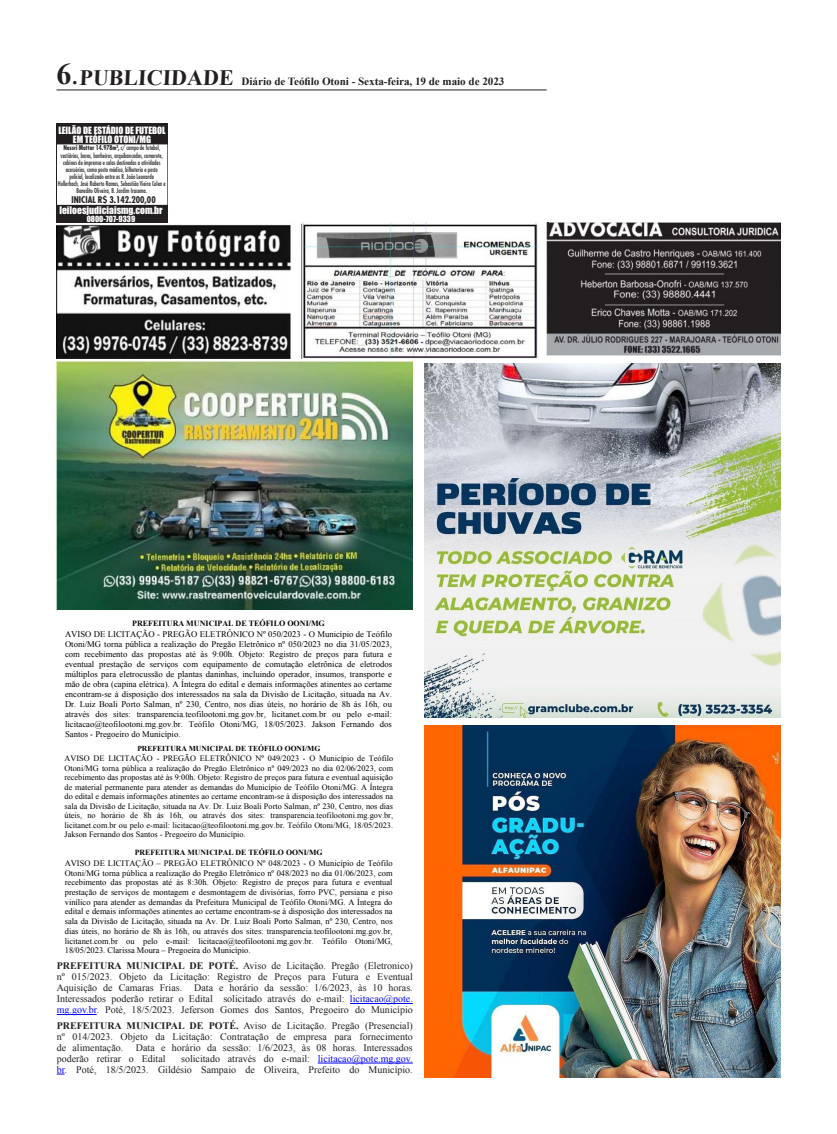
<style>
.page{position:relative;width:837px;height:1134px;background:#fff}
.page>*{position:absolute;margin:0;border:0;box-sizing:border-box;transform-origin:0 0}
.t1{font:700 30px "Times New Roman";color:#231f20}
.t2{font:700 22px "Times New Roman";color:#231f20}
.t3{font:700 11px "Times New Roman";color:#231f20}
.t4{font:10px/11px "Times New Roman";color:#231f20;text-align:justify}
.t5{font:9.6px "Impact";color:#fff}
.t6{font:9.3px/9.6px "Impact";color:#fff;text-align:center}
.t7{font:9px "Fujiyama";color:#231f20}
.t8{font:8.7px/10px "Times New Roman";color:#000;text-align:justify}
.t9{font:8.4px/9.7px "Times New Roman";color:#000;text-align:justify}
.t10{font:8.2px/9.5px "Times New Roman";color:#000;text-align:justify}
.t11{font:700 8px "Times New Roman";color:#000}
.t12{font:700 7.8px "Times New Roman";color:#000}
.t13{font:7.8px "Impact";color:#fff}
.t14{font:700 7.6px "Times New Roman";color:#000}
.t15{font:6.5px/7.1px "Fujiyama";color:#231f20;text-align:center;scale:.94 1}
.s1{font-family:"Minion Pro";font-weight:400}
.s2{font-weight:700}
.s3{color:#00f}
</style>
<div class="page">
<hr style="left:56px;top:89px;width:490px;height:1px;background:#231f20">
<img style="left:424px;top:726px;width:356px;height:351px">
<img style="left:424px;top:363px;width:356px;height:354px">
<img style="left:57px;top:223px;width:723px;height:135px">
<hr style="left:318px;top:1063px;width:94px;height:1px;background:#00f">
<hr style="left:350px;top:1003px;width:62px;height:1px;background:#00f">
<hr style="left:57px;top:1014px;width:40px;height:1px;background:#00f">
<img style="left:57px;top:361px;width:355px;height:248px">
<div style="left:57px;top:124px;width:111px;height:20px;background:#231f20"></div>
<div style="left:57px;top:205px;width:110px;height:17px;background:#231f20"></div>
<div style="left:56px;top:124px;width:112px;height:99px;border:1px solid #231f20"></div>
<p class="t1" style="left:56px;top:53px;width:23px">6<span class="s1">.</span></p>
<p class="t2" style="left:79px;top:63px;width:157px">PUBLICIDADE</p>
<p class="t3" style="left:241px;top:74px;width:264px">Diário de Teófilo Otoni - Sexta-feira, 19 de maio de 2023</p>
<p class="t6" style="left:58px;top:125px;width:109px">LEILÃO DE ESTÁDIO DE FUTEBOL<br>EM TEÓFILO OTONI/MG</p>
<p class="t15" style="left:58px;top:144px;width:116px">Nassri Mattar 14.978m², c/ campo de futebol, vestiários, bares, banheiros, arquibancadas, camarote, cabines de imprensa e salas destinadas a atividades acessórias, como posto médico, bilheteria e posto policial, localizado entre as R. João Leonardo<br>Hollerbach, José Roberto Ramos, Sebastião Vieira Colen e Benedito Oliveira, B. Jardim Iracema.</p>
<p class="t7" style="left:71px;top:194px;width:86px">INICIAL R$ 3.142.200,00</p>
<p class="t5" style="left:59px;top:203px;width:105px">leiloesjudiciaismg.com.br</p>
<p class="t13" style="left:87px;top:213px;width:50px">0800-707-9339</p>
<p class="t11" style="left:132px;top:618px;width:194px">PREFEITURA MUNICIPAL DE TEÓFILO OONI/MG</p>
<p class="t8" style="left:65px;top:629px;width:328px">AVISO DE LICITAÇÃO - PREGÃO ELETRÔNICO Nº 050/2023 - O Município de Teófilo Otoni/MG torna pública a realização do Pregão Eletrônico nº 050/2023 no dia 31/05/2023, com recebimento das propostas até às 9:00h. Objeto: Registro de preços para futura e eventual prestação de serviços com equipamento de comutação eletrônica de eletrodos múltiplos para eletrocussão de plantas daninhas, incluindo operador, insumos, transporte e mão de obra (capina elétrica). A Íntegra do edital e demais informações atinentes ao certame encontram-se à disposição dos interessados na sala da Divisão de Licitação, situada na Av.<br>Dr. Luiz Boali Porto Salman, nº 230, Centro, nos dias úteis, no horário de 8h às 16h, ou através dos sites: transparencia.teofilootoni.mg.gov.br, licitanet.com.br ou pelo e-mail: licitacao@teofilootoni.mg.gov.br. Teófilo Otoni/MG, 18/05/2023. Jakson Fernando dos Santos - Pregoeiro do Município.</p>
<p class="t14" style="left:137px;top:743px;width:184px">PREFEITURA MUNICIPAL DE TEÓFILO OONI/MG</p>
<p class="t10" style="left:65px;top:753px;width:330px">AVISO DE LICITAÇÃO - PREGÃO ELETRÔNICO Nº 049/2023 - O Município de Teófilo Otoni/MG torna pública a realização do Pregão Eletrônico nº 049/2023 no dia 02/06/2023, com recebimento das propostas até às 9:00h. Objeto: Registro de preços para futura e eventual aquisição de material permanente para atender as demandas do Município de Teófilo Otoni/MG. A Íntegra do edital e demais informações atinentes ao certame encontram-se à disposição dos interessados na sala da Divisão de Licitação, situada na Av. Dr. Luiz Boali Porto Salman, nº 230, Centro, nos dias úteis, no horário de 8h às 16h, ou através dos sites: transparencia.teofilootoni.mg.gov.br, licitanet.com.br ou pelo e-mail: licitacao@teofilootoni.mg.gov.br. Teófilo Otoni/MG, 18/05/2023.<br>Jakson Fernando dos Santos - Pregoeiro do Município.</p>
<p class="t12" style="left:135px;top:847px;width:189px">PREFEITURA MUNICIPAL DE TEÓFILO OONI/MG</p>
<p class="t9" style="left:65px;top:858px;width:329px">AVISO DE LICITAÇÃO – PREGÃO ELETRÔNICO Nº 048/2023 - O Município de Teófilo Otoni/MG torna pública a realização do Pregão Eletrônico nº 048/2023 no dia 01/06/2023, com recebimento das propostas até às 8:30h. Objeto: Registro de preços para futura e eventual prestação de serviços de montagem e desmontagem de divisórias, forro PVC, persiana e piso vinílico para atender as demandas da Prefeitura Municipal de Teófilo Otoni/MG. A Íntegra do edital e demais informações atinentes ao certame encontram-se à disposição dos interessados na sala da Divisão de Licitação, situada na Av. Dr. Luiz Boali Porto Salman, nº 230, Centro, nos dias úteis, no horário de 8h às 16h, ou através dos sites: transparencia.teofilootoni.mg.gov.br, licitanet.com.br ou pelo e-mail: licitacao@teofilootoni.mg.gov.br. Teófilo Otoni/MG, 18/05/2023. Clarissa Moura – Pregoeira do Município.</p>
<p class="t4" style="left:57px;top:960px;width:357px"><span class="s2">PREFEITURA MUNICIPAL DE POTÉ.</span> Aviso de Licitação. Pregão (Eletronico) nº 015/2023. Objeto da Licitação: Registro de Preços para Futura e Eventual Aquisição de Camaras Frias. Data e horário da sessão: 1/6/2023, às 10 horas.<br>Interessados poderão retirar o Edital solicitado através do e-mail: <span class="s3">licitacao@pote. mg.gov.br</span>. Poté, 18/5/2023. Jeferson Gomes dos Santos, Pregoeiro do Município</p>
<p class="t4" style="left:57px;top:1020px;width:357px"><span class="s2">PREFEITURA MUNICIPAL DE POTÉ.</span> Aviso de Licitação. Pregão (Presencial) nº 014/2023. Objeto da Licitação: Contratação de empresa para fornecimento de alimentação.</p>
<p class="t4" style="left:57px;top:1042px;width:357px;text-indent:79px">Data e horário da sessão: 1/6/2023, às 08 horas. Interessados poderão retirar o Edital</p>
<p class="t4" style="left:57px;top:1053px;width:357px;text-align:right">solicitado através do e-mail: <span class="s3">licitacao@pote.mg.gov.<br>br</span>. Poté, 18/5/2023. Gildésio Sampaio de Oliveira, Prefeito do Município.</p>
</div>
